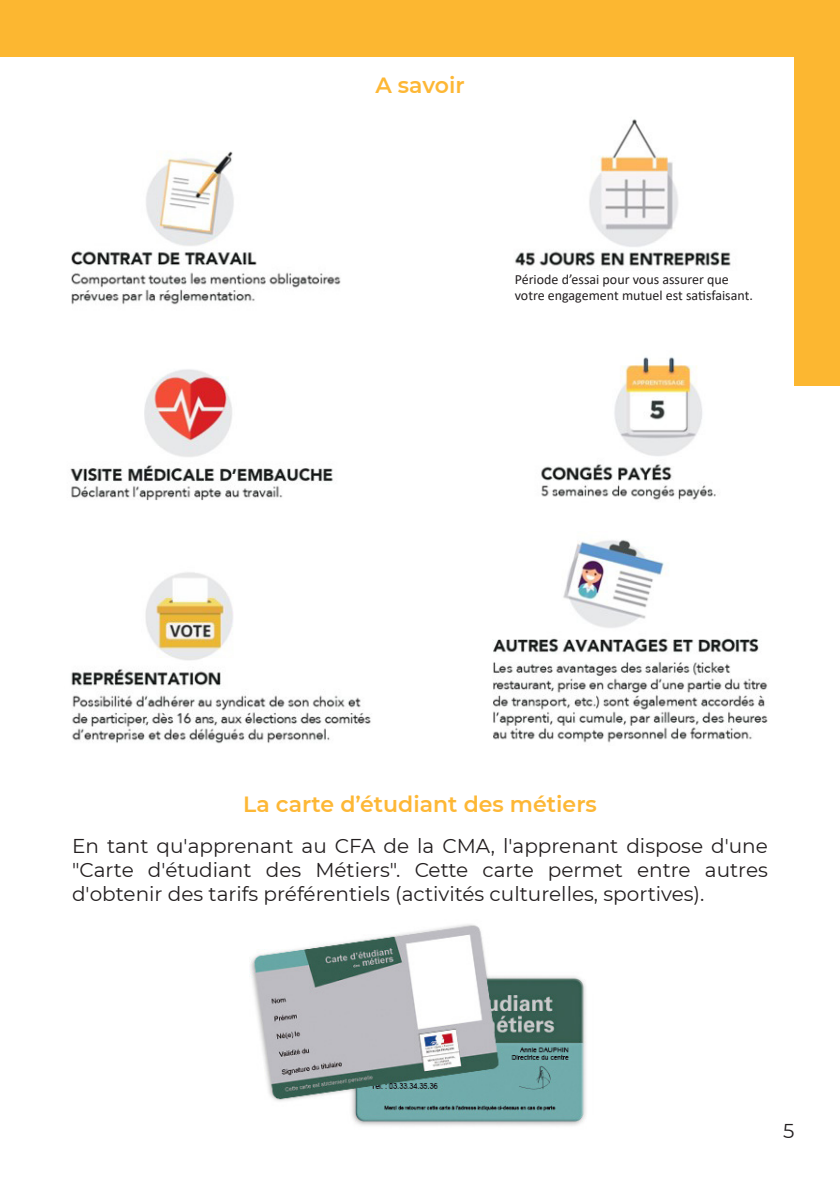
<style>
.page{position:relative;width:840px;height:1191px;background:#fff}
.page>*{position:absolute;margin:0;border:0;box-sizing:border-box;transform-origin:0 0}
.t1{font:600 22px "Montserrat";color:#fdb735}
.t2{font:20px/24px "Montserrat";color:#231f20;text-align:justify}
.t3{font:14px/16.8px "Calibri";color:#231f20}
</style>
<div class="page">
<img style="left:250px;top:924px;width:336px;height:202px">
<div style="left:794px;top:0;width:45px;height:386px;background:#fcb731"></div>
<div style="left:0;top:0;width:839px;height:57px;background:#fcb731"></div>
<img style="left:541px;top:357px;width:175px;height:143px">
<img style="left:515px;top:119px;width:216px;height:147px">
<img style="left:71px;top:151px;width:270px;height:154px">
<img style="left:70px;top:369px;width:263px;height:132px">
<img style="left:493px;top:539px;width:275px;height:204px">
<img style="left:71px;top:572px;width:300px;height:172px">
<p class="t1" style="left:375px;top:70px;width:91px">A savoir</p>
<p class="t3" style="left:514px;top:270px;width:239px">Période d’essai pour vous assurer que votre engagement mutuel est satisfaisant.</p>
<p class="t1" style="left:243px;top:789px;width:355px">La carte d’étudiant des métiers</p>
<p class="t2" style="left:72px;top:833px;width:697px">En tant qu'apprenant au CFA de la CMA, l'apprenant dispose d'une "Carte d'étudiant des Métiers". Cette carte permet entre autres d'obtenir des tarifs préférentiels (activités culturelles, sportives).</p>
<p class="t2" style="left:782px;top:1118px;width:13px">5</p>
</div>
